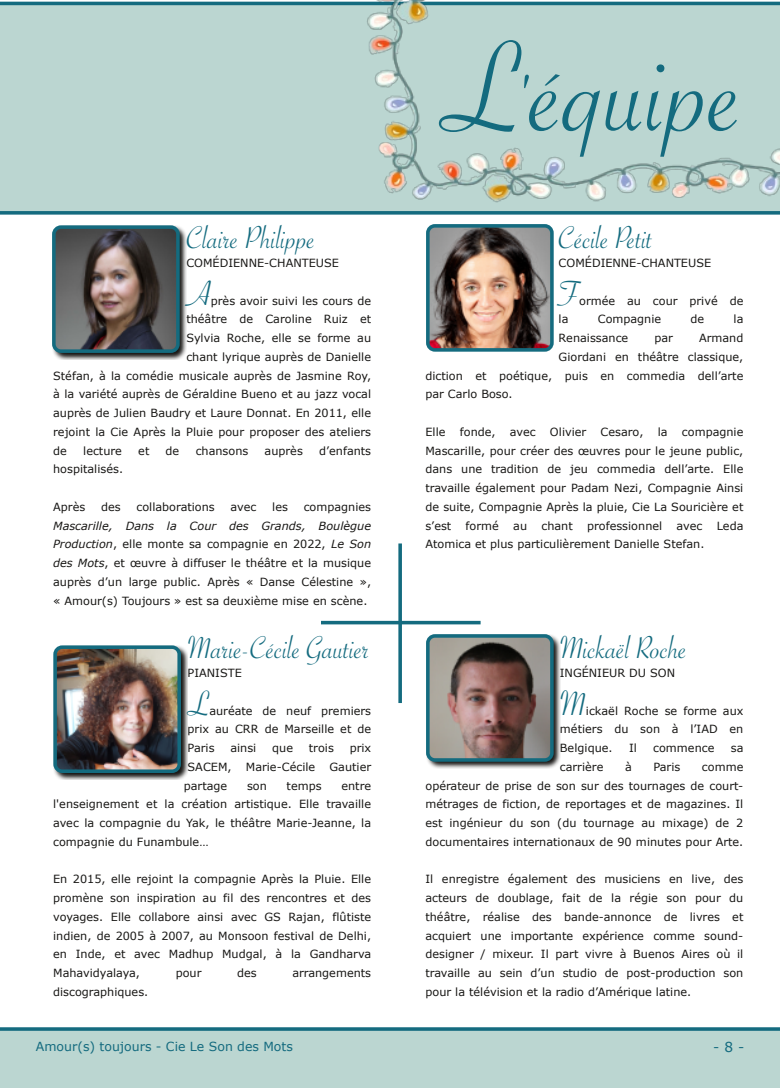
<style>
.page{position:relative;width:780px;height:1088px;background:#fff}
.page>*{position:absolute;margin:0;border:0;box-sizing:border-box;transform-origin:0 0}
.t1{font:137.5px "Savoye Let Plain";color:#146b7f}
.t2{font:37.5px "Savoye Let Plain";color:#146b7f}
.t3{font:33.75px "Savoye Let Plain";color:#146b7f}
.t4{font:13.75px "Verdana";color:#146b7f}
.t5{font:12.5px "Verdana";color:#146b7f}
.t6{font:11.25px/18.8px "Verdana";color:#181715;text-align:justify}
.s1{font-style:italic}
</style>
<div class="page">
<hr style="left:321px;top:621px;width:159px;height:3px;background:#146b7f">
<svg style="left:398px;top:543px;width:4px;height:160px"></svg>
<div style="left:0;top:1029px;width:780px;height:59px;background:#bbd6d1"></div>
<div style="left:0;top:2px;width:780px;height:213px;background:#bbd6d1"></div>
<svg style="left:54px;top:645px;width:134px;height:135px;background:#80807e"></svg>
<img style="left:55px;top:647px;width:124px;height:124px;border-radius:7px">
<div style="left:53px;top:645px;width:128px;height:128px;border:4px solid #146b7f;border-radius:7px"></div>
<img style="left:428px;top:226px;width:124px;height:124px;border-radius:7px">
<div style="left:426px;top:224px;width:127px;height:128px;border:4px solid #146b7f;border-radius:7px"></div>
<svg style="left:427px;top:634px;width:133px;height:135px;background:#8d9090"></svg>
<img style="left:428px;top:636px;width:124px;height:124px;border-radius:7px">
<div style="left:426px;top:634px;width:127px;height:128px;border:4px solid #146b7f;border-radius:7px"></div>
<svg style="left:53px;top:226px;width:134px;height:134px;background:#8d8d8c"></svg>
<img style="left:54px;top:227px;width:124px;height:124px;border-radius:7px">
<div style="left:52px;top:225px;width:128px;height:128px;border:4px solid #146b7f;border-radius:7px"></div>
<img style="left:356px;top:0;width:424px;height:208px">
<svg style="left:0;top:1027px;width:780px;height:4px;background:#2a798b"></svg>
<h3 class="t3" style="left:186px;top:225px;width:130px">Claire Philippe</h3>
<p class="t6" style="left:186px;top:253px;width:154px">COMÉDIENNE-CHANTEUSE</p>
<h2 class="t2" style="left:186px;top:279px;width:26px">A</h2>
<p class="t6" style="left:211px;top:291px;width:162px">près avoir suivi les cours de</p>
<p class="t6" style="left:186px;top:310px;width:186px">théâtre de Caroline Ruiz et</p>
<p class="t6" style="left:186px;top:328px;width:186px">Sylvia Roche, elle se forme au</p>
<p class="t6" style="left:186px;top:347px;width:186px">chant lyrique auprès de Danielle</p>
<p class="t6" style="left:53px;top:366px;width:319px">Stéfan, à la comédie musicale auprès de Jasmine Roy,</p>
<p class="t6" style="left:53px;top:385px;width:319px">à la variété auprès de Géraldine Bueno et au jazz vocal</p>
<p class="t6" style="left:53px;top:403px;width:319px">auprès de Julien Baudry et Laure Donnat. En 2011, elle</p>
<p class="t6" style="left:53px;top:422px;width:319px">rejoint la Cie Après la Pluie pour proposer des ateliers</p>
<p class="t6" style="left:53px;top:441px;width:15px">de</p>
<p class="t6" style="left:83px;top:441px;width:40px">lecture</p>
<p class="t6" style="left:138px;top:441px;width:13px">et</p>
<p class="t6" style="left:166px;top:441px;width:15px">de</p>
<p class="t6" style="left:196px;top:441px;width:54px">chansons</p>
<p class="t6" style="left:264px;top:441px;width:40px">auprès</p>
<p class="t6" style="left:319px;top:441px;width:53px">d’enfants</p>
<p class="t6" style="left:53px;top:460px;width:71px">hospitalisés.</p>
<p class="t6" style="left:53px;top:497px;width:34px">Après</p>
<p class="t6" style="left:101px;top:497px;width:21px">des</p>
<p class="t6" style="left:136px;top:497px;width:80px">collaborations</p>
<p class="t6" style="left:231px;top:497px;width:27px">avec</p>
<p class="t6" style="left:272px;top:497px;width:17px">les</p>
<p class="t6" style="left:304px;top:497px;width:69px">compagnies</p>
<p class="t6" style="left:53px;top:516px;width:319px"><span class="s1">Mascarille, Dans la Cour des Grands, Boulègue Production</span>, elle monte sa compagnie en 2022, <span class="s1">Le Son des Mots</span>, et œuvre à diffuser le théâtre et la musique auprès d’un large public. Après « Danse Célestine », « Amour(s) Toujours » est sa deuxième mise en scène.</p>
<h3 class="t3" style="left:188px;top:635px;width:184px">Marie-Cécile Gautier</h3>
<p class="t6" style="left:188px;top:663px;width:56px">PIANISTE</p>
<h2 class="t2" style="left:188px;top:689px;width:23px">L</h2>
<p class="t6" style="left:188px;top:701px;width:185px;text-indent:22px">auréate de neuf premiers prix au CRR de Marseille et de Paris</p>
<p class="t6" style="left:230px;top:738px;width:27px">ainsi</p>
<p class="t6" style="left:272px;top:738px;width:22px">que</p>
<p class="t6" style="left:309px;top:738px;width:26px">trois</p>
<p class="t6" style="left:349px;top:738px;width:23px">prix</p>
<p class="t6" style="left:188px;top:757px;width:45px">SACEM,</p>
<p class="t6" style="left:246px;top:757px;width:71px">Marie-Cécile</p>
<p class="t6" style="left:329px;top:757px;width:43px">Gautier</p>
<p class="t6" style="left:184px;top:776px;width:45px">partage</p>
<p class="t6" style="left:247px;top:776px;width:21px">son</p>
<p class="t6" style="left:286px;top:776px;width:36px">temps</p>
<p class="t6" style="left:53px;top:776px;width:319px;text-indent:288px">entre l'enseignement et la création artistique. Elle travaille avec la compagnie du Yak, le théâtre Marie-Jeanne, la compagnie du Funambule…</p>
<p class="t6" style="left:53px;top:869px;width:319px">En 2015, elle rejoint la compagnie Après la Pluie. Elle promène son inspiration au fil des rencontres et des voyages. Elle collabore ainsi avec GS Rajan, flûtiste indien, de 2005 à 2007, au Monsoon festival de Delhi, en Inde, et avec Madhup Mudgal, à la Gandharva Mahavidyalaya,</p>
<p class="t6" style="left:176px;top:963px;width:27px">pour</p>
<p class="t6" style="left:237px;top:963px;width:21px">des</p>
<p class="t6" style="left:292px;top:963px;width:80px">arrangements</p>
<p class="t6" style="left:53px;top:982px;width:97px">discographiques.</p>
<p class="t5" style="left:36px;top:1038px;width:258px">Amour(s) toujours - Cie Le Son des Mots</p>
<h1 class="t1" style="left:440px;top:36px;width:304px">L'équipe</h1>
<h3 class="t3" style="left:558px;top:225px;width:95px">Cécile Petit</h3>
<p class="t6" style="left:558px;top:253px;width:154px">COMÉDIENNE-CHANTEUSE</p>
<h2 class="t2" style="left:558px;top:279px;width:22px">F</h2>
<p class="t6" style="left:579px;top:291px;width:166px">ormée au cour privé de</p>
<p class="t6" style="left:558px;top:310px;width:11px">la</p>
<p class="t6" style="left:597px;top:310px;width:65px">Compagnie</p>
<p class="t6" style="left:690px;top:310px;width:15px">de</p>
<p class="t6" style="left:733px;top:310px;width:11px">la</p>
<p class="t6" style="left:558px;top:328px;width:71px">Renaissance</p>
<p class="t6" style="left:654px;top:328px;width:20px">par</p>
<p class="t6" style="left:699px;top:328px;width:46px">Armand</p>
<p class="t6" style="left:558px;top:347px;width:186px">Giordani en théâtre classique,</p>
<p class="t6" style="left:425px;top:366px;width:319px">diction et poétique, puis en commedia dell’arte</p>
<p class="t6" style="left:425px;top:385px;width:89px">par Carlo Boso.</p>
<p class="t6" style="left:425px;top:422px;width:22px">Elle</p>
<p class="t6" style="left:460px;top:422px;width:37px">fonde,</p>
<p class="t6" style="left:510px;top:422px;width:27px">avec</p>
<p class="t6" style="left:550px;top:422px;width:38px">Olivier</p>
<p class="t6" style="left:600px;top:422px;width:44px">Cesaro,</p>
<p class="t6" style="left:657px;top:422px;width:11px">la</p>
<p class="t6" style="left:425px;top:422px;width:319px;text-indent:256px">compagnie Mascarille, pour créer des œuvres pour le jeune public, dans une tradition de jeu commedia dell’arte. Elle travaille également pour Padam Nezi, Compagnie Ainsi de suite, Compagnie Après la pluie, Cie La Souricière et s’est</p>
<p class="t6" style="left:465px;top:516px;width:35px">formé</p>
<p class="t6" style="left:513px;top:516px;width:15px">au</p>
<p class="t6" style="left:541px;top:516px;width:33px">chant</p>
<p class="t6" style="left:587px;top:516px;width:77px">professionnel</p>
<p class="t6" style="left:676px;top:516px;width:27px">avec</p>
<p class="t6" style="left:716px;top:516px;width:28px">Leda</p>
<p class="t6" style="left:425px;top:535px;width:280px">Atomica et plus particulièrement Danielle Stefan.</p>
<h3 class="t3" style="left:560px;top:635px;width:129px">Mickaël Roche</h3>
<p class="t6" style="left:560px;top:663px;width:117px">INGÉNIEUR DU SON</p>
<h2 class="t2" style="left:560px;top:689px;width:27px">M</h2>
<p class="t6" style="left:560px;top:701px;width:185px;text-indent:26px">ickaël Roche se forme aux métiers du son à l’IAD en Belgique.</p>
<p class="t6" style="left:629px;top:738px;width:9px">Il</p>
<p class="t6" style="left:653px;top:738px;width:63px">commence</p>
<p class="t6" style="left:730px;top:738px;width:14px">sa</p>
<p class="t6" style="left:560px;top:757px;width:45px">carrière</p>
<p class="t6" style="left:625px;top:757px;width:8px">à</p>
<p class="t6" style="left:653px;top:757px;width:28px">Paris</p>
<p class="t6" style="left:425px;top:757px;width:319px;text-indent:276px">comme opérateur de prise de son sur des tournages de court&shy;métrages de fiction, de reportages et de magazines. Il est ingénieur du son (du tournage au mixage) de 2 documentaires internationaux de 90 minutes pour Arte.</p>
<p class="t6" style="left:425px;top:869px;width:319px">Il enregistre également des musiciens en live, des acteurs de doublage, fait de la régie son pour du théâtre, réalise des bande-annonce de livres et acquiert une importante expérience comme sound&shy;designer / mixeur. Il part vivre à Buenos Aires où il travaille au sein d’un studio de post-production son pour la télévision et la radio d’Amérique latine.</p>
<p class="t4" style="left:713px;top:1038px;width:32px">-8-</p>
</div>
